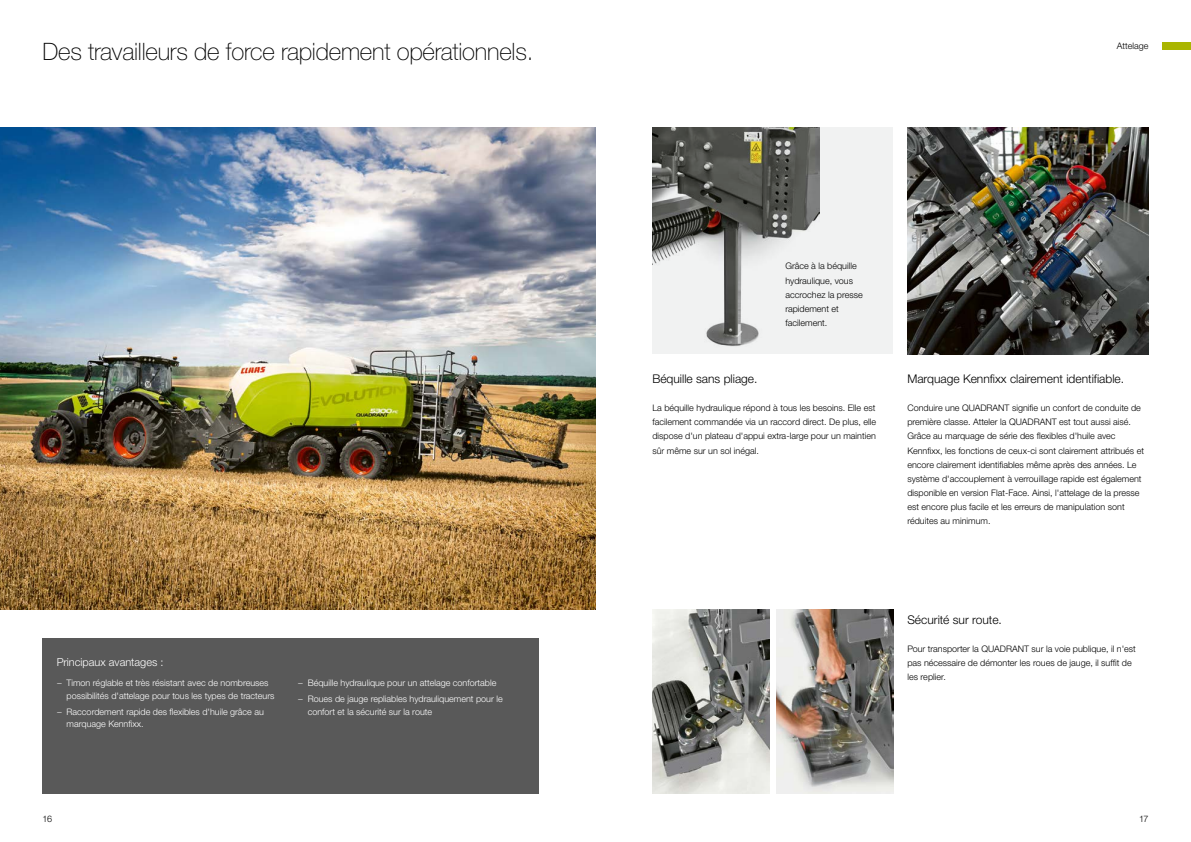
<style>
.page{position:relative;width:1191px;height:842px;background:#fff}
.page>*{position:absolute;margin:0;border:0;box-sizing:border-box;transform-origin:0 0}
.t1{font:100 24px "CLAAS Helvetica Neue";letter-spacing:-.01em;color:#000}
.t2{font:300 12px "CLAAS Helvetica Neue";color:#000}
.t3{font:300 11px "CLAAS Helvetica Neue";color:#fff}
.t4{font:300 9px/14.2px "CLAAS Helvetica Neue";color:#000}
.t5{font:300 9px/12.4px "CLAAS Helvetica Neue";color:#fff}
</style>
<div class="page">
<div style="left:1162px;top:43px;width:29px;height:7px;background:#aab500"></div>
<img style="left:0;top:128px;width:595px;height:481px">
<img style="left:907px;top:128px;width:241px;height:226px">
<div style="left:652px;top:128px;width:241px;height:226px;background:#f1f2f2"></div>
<img style="left:652px;top:128px;width:167px;height:219px">
<img style="left:652px;top:609px;width:117px;height:185px">
<img style="left:776px;top:609px;width:117px;height:185px">
<div style="left:43px;top:638px;width:496px;height:156px;background:#595959"></div>
<h1 class="t1" style="left:43px;top:36px;width:492px">Des travailleurs de force rapidement opérationnels.</h1>
<p class="t3" style="left:57px;top:655px;width:108px">Principaux avantages :</p>
<p class="t5" style="left:67px;top:677px;width:209px;text-indent:-10px">− Timon réglable et très résistant avec de nombreuses possibilités d'attelage pour tous les types de tracteurs</p>
<p class="t5" style="left:67px;top:705px;width:199px;text-indent:-10px">− Raccordement rapide des flexibles d'huile grâce au marquage Kennfixx.</p>
<p class="t5" style="left:298px;top:675px;width:206px;line-height:15.8px">− Béquille hydraulique pour un attelage confortable − Roues de jauge repliables hydrauliquement pour le</p>
<p class="t5" style="left:308px;top:705px;width:126px">confort et la sécurité sur la route</p>
<p class="t4" style="left:1117px;top:39px;width:33px">Attelage</p>
<p class="t4" style="left:785px;top:259px;width:79px">Grâce à la béquille hydraulique, vous accrochez la presse rapidement et facilement.</p>
<h2 class="t2" style="left:652px;top:371px;width:107px">Béquille sans pliage.</h2>
<p class="t4" style="left:652px;top:401px;width:225px;text-align:justify">La béquille hydraulique répond à tous les besoins. Elle est facilement commandée via un raccord direct. De plus, elle dispose d'un plateau d'appui extra-large pour un maintien sûr même sur un sol inégal.</p>
<h2 class="t2" style="left:907px;top:371px;width:218px">Marquage Kennfixx clairement identifiable.</h2>
<p class="t4" style="left:907px;top:401px;width:238px">Conduire une QUADRANT signifie un confort de conduite de première classe. Atteler la QUADRANT est tout aussi aisé.<br>Grâce au marquage de série des flexibles d'huile avec Kennfixx, les fonctions de ceux-ci sont clairement attribués et encore clairement identifiables même après des années. Le système d'accouplement à verrouillage rapide est également disponible en version Flat-Face. Ainsi, l'attelage de la presse est encore plus facile et les erreurs de manipulation sont réduites au minimum.</p>
<h2 class="t2" style="left:907px;top:612px;width:96px">Sécurité sur route.</h2>
<p class="t4" style="left:907px;top:642px;width:230px">Pour transporter la QUADRANT sur la voie publique, il n'est pas nécessaire de démonter les roues de jauge, il suffit de les replier.</p>
<p class="t4" style="left:43px;top:812px;width:11px">16</p>
<p class="t4" style="left:1139px;top:812px;width:11px">17</p>
</div>
